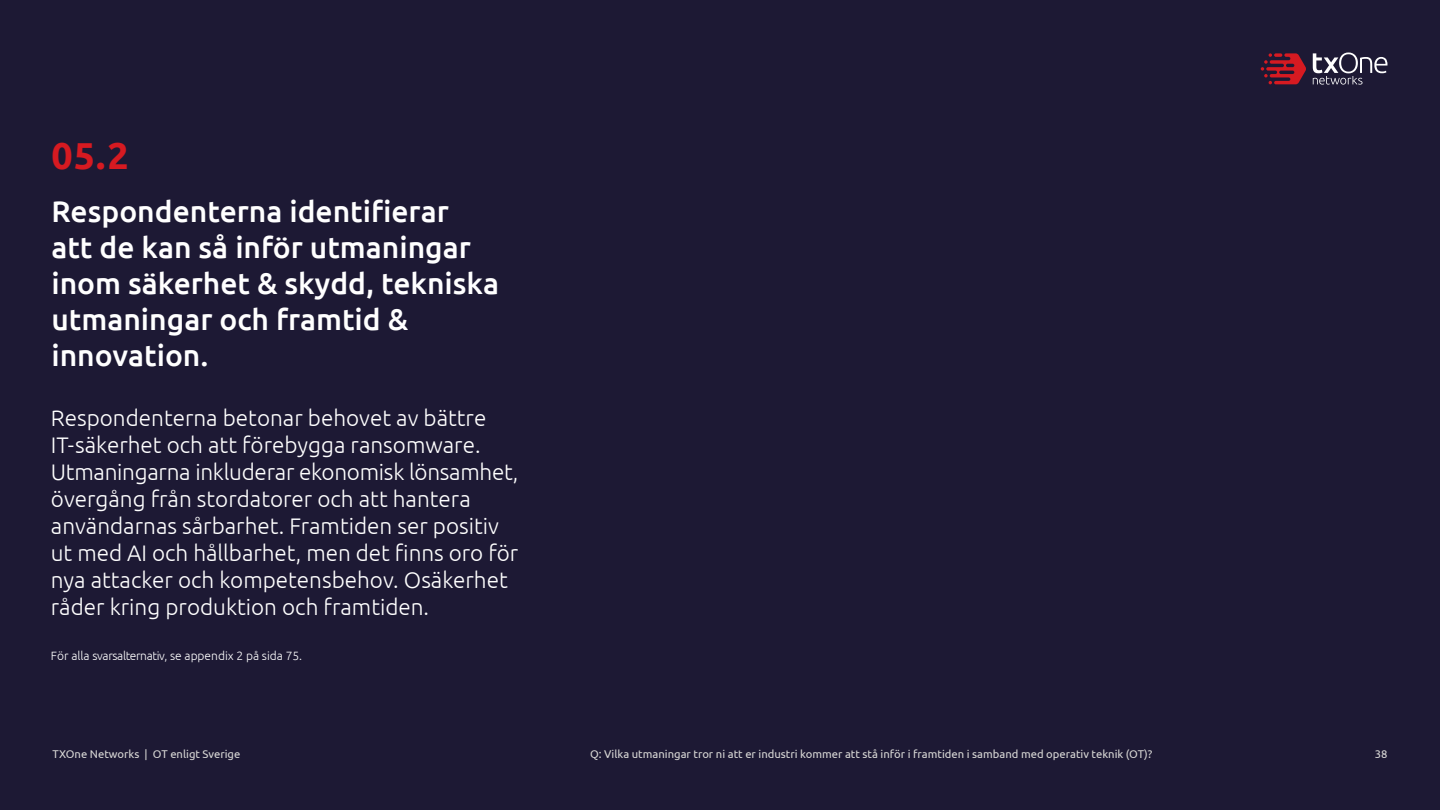
<style>
.page{position:relative;width:1440px;height:810px;background:#1d1934}
.page>*{position:absolute;margin:0;border:0;box-sizing:border-box;transform-origin:0 0}
.t1{font:700 37.5px "Ubuntu";color:#d61a21}
.t2{font:500 30px/36px "Ubuntu";color:#fff}
.t3{font:300 22.5px/27px "Ubuntu";color:#fff}
.t4{font:300 12px "Ubuntu";color:#fff}
.t5{font:11.25px "Ubuntu";color:#d9d8d6}
</style>
<div class="page">
<svg style="left:1313px;top:53px;width:74px;height:32px"></svg>
<svg style="left:1261px;top:53px;width:45px;height:31px"></svg>
<p class="t1" style="left:51px;top:132px;width:79px">05.2</p>
<p class="t2" style="left:51px;top:192px;width:449px">Respondenterna identifierar<br>att de kan så inför utmaningar inom säkerhet &amp; skydd, tekniska utmaningar och framtid &amp; innovation.</p>
<p class="t3" style="left:51px;top:404px;width:469px">Respondenterna betonar behovet av bättre IT-säkerhet och att förebygga ransomware.<br>Utmaningarna inkluderar ekonomisk lönsamhet, övergång från stordatorer och att hantera användarnas sårbarhet. Framtiden ser positiv ut med AI och hållbarhet, men det finns oro för nya attacker och kompetensbehov. Osäkerhet råder kring produktion och framtiden.</p>
<p class="t4" style="left:51px;top:649px;width:253px">För alla svarsalternativ, se appendix 2 på sida 75.</p>
<p class="t5" style="left:52px;top:747px;width:189px">TXOne Networks | OT enligt Sverige</p>
<p class="t5" style="left:1375px;top:747px;width:14px">38</p>
<p class="t5" style="left:590px;top:747px;width:564px">Q: Vilka utmaningar tror ni att er industri kommer att stå inför i framtiden i samband med operativ teknik (OT)?</p>
</div>
